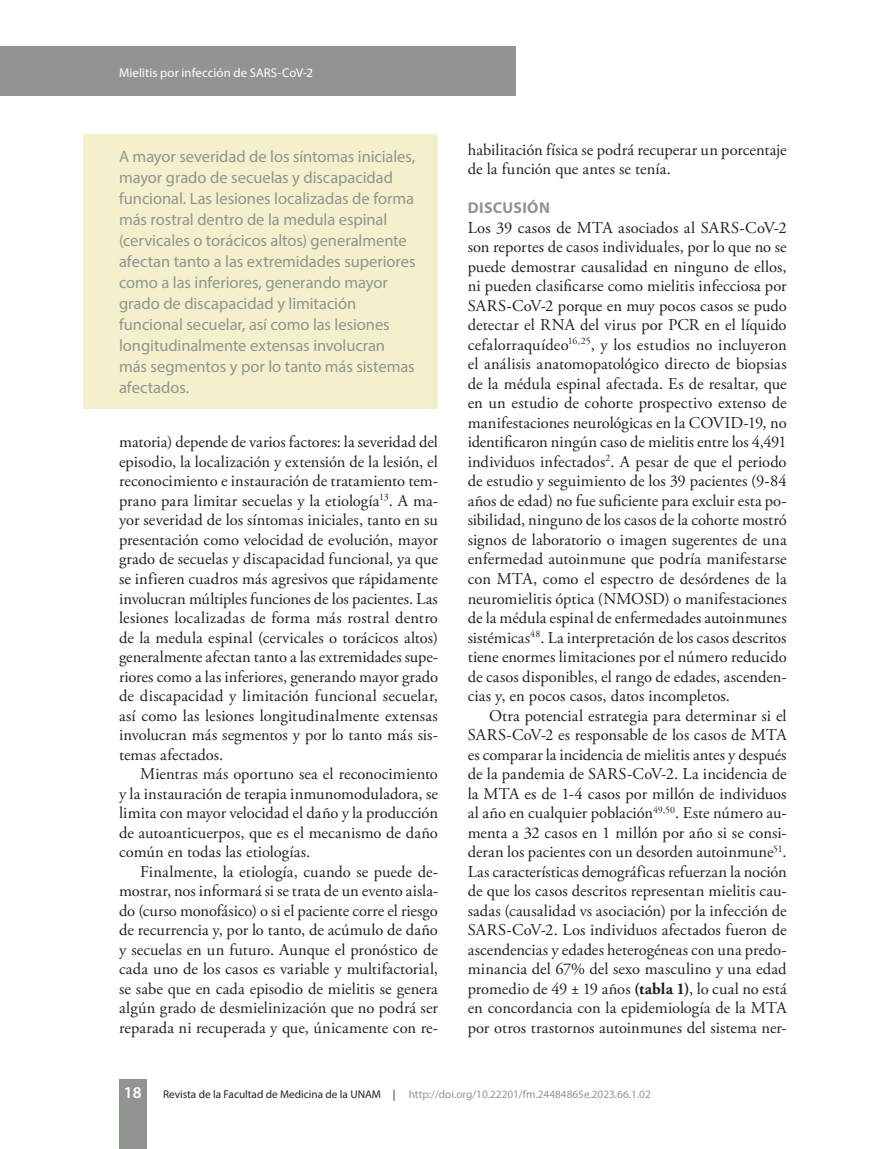
<style>
.page{position:relative;width:893px;height:1149px;background:#fff}
.page>*{position:absolute;margin:0;border:0;box-sizing:border-box;transform-origin:0 0}
.C_de_texto{font:16.5px/19.5px "Adobe Garamond Pro";letter-spacing:.005em;color:#231f20;text-align:justify}
.PP{font:16.5px/19.5px "Adobe Garamond Pro";color:#231f20;text-align:justify}
.Entr__revisión{font:16.5px/21px "Myriad Pro";letter-spacing:-.005em;color:#90968f}
.t1{font:600 16.5px "Myriad Pro";color:#fff}
.St__1_revisión{font:700 15.75px "Myriad Pro";letter-spacing:.025em;color:#90968f}
.COrnisa_izquierda{font:12.75px "Myriad Pro";letter-spacing:.005em;color:#fff}
.DOI_izquierdo{font:11.25px "Myriad Pro";color:#939598}
.t2{font:11.25px "Myriad Pro";color:#231f20}
.s1{font-weight:700}
</style>
<div class="page">
<div style="left:119px;top:1079px;width:28px;height:69px;background:#90968f"></div>
<div style="left:0;top:47px;width:516px;height:49px;background:#90968f"></div>
<div style="left:83px;top:134px;width:355px;height:274px;background:#f4f0cd"></div>
<p class="COrnisa_izquierda" style="left:119px;top:64px;width:195px">Mielitis por infección de SARS-CoV-2</p>
<p class="Entr__revisión" style="left:119px;top:145px;width:298px">A mayor severidad de los síntomas iniciales, mayor grado de secuelas y discapacidad funcional. Las lesiones localizadas de forma más rostral dentro de la medula espinal (cervicales o torácicos altos) generalmente afectan tanto a las extremidades superiores como a las inferiores, generando mayor grado de discapacidad y limitación funcional secuelar, así como las lesiones longitudinalmente extensas involucran más segmentos y por lo tanto más sistemas afectados.</p>
<p class="C_de_texto" style="left:119px;top:433px;width:320px">matoria) depende de varios factores: la severidad del episodio, la localización y extensión de la lesión, el reconocimiento e instauración de tratamiento tem&shy;prano para limitar secuelas y la etiología<sup>13</sup>. A ma&shy;yor severidad de los síntomas iniciales, tanto en su presentación como velocidad de evolución, mayor grado de secuelas y discapacidad funcional, ya que se infieren cuadros más agresivos que rápidamente involucran múltiples funciones de los pacientes. Las lesiones localizadas de forma más rostral dentro de la medula espinal (cervicales o torácicos altos) generalmente afectan tanto a las extremidades supe&shy;riores como a las inferiores, generando mayor grado de discapacidad y limitación funcional secuelar, así como las lesiones longitudinalmente extensas involucran más segmentos y por lo tanto más sis&shy;temas afectados.</p>
<p class="C_de_texto" style="left:119px;top:764px;width:320px;text-indent:21px">Mientras más oportuno sea el reconocimiento y la instauración de terapia inmunomoduladora, se limita con mayor velocidad el daño y la producción de autoanticuerpos, que es el mecanismo de daño común en todas las etiologías.</p>
<p class="C_de_texto" style="left:119px;top:862px;width:320px;text-indent:21px">Finalmente, la etiología, cuando se puede de&shy;mostrar, nos informará si se trata de un evento aisla&shy;do (curso monofásico) o si el paciente corre el riesgo de recurrencia y, por lo tanto, de acúmulo de daño y secuelas en un futuro. Aunque el pronóstico de cada uno de los casos es variable y multifactorial, se sabe que en cada episodio de mielitis se genera algún grado de desmielinización que no podrá ser reparada ni recuperada y que, únicamente con re-</p>
<p class="C_de_texto" style="left:468px;top:140px;width:320px">habilitación física se podrá recuperar un porcentaje de la función que antes se tenía.</p>
<p class="St__1_revisión" style="left:468px;top:197px;width:83px">DISCUSIÓN</p>
<p class="PP" style="left:468px;top:218px;width:321px">Los 39 casos de MTA asociados al SARS-CoV-2 son reportes de casos individuales, por lo que no se puede demostrar causalidad en ninguno de ellos, ni pueden clasificarse como mielitis infecciosa por SARS-CoV-2 porque en muy pocos casos se pudo detectar el RNA del virus por PCR en el líquido cefalorraquídeo<sup>16,25</sup>, y los estudios no incluyeron el análisis anatomopatológico directo de biopsias de la médula espinal afectada. Es de resaltar, que en un estudio de cohorte prospectivo extenso de manifestaciones neurológicas en la COVID-19, no identificaron ningún caso de mielitis entre los 4,491 individuos infectados<sup>2</sup>. A pesar de que el periodo de estudio y seguimiento de los 39 pacientes (9-84 años de edad) no fue suficiente para excluir esta po&shy;sibilidad, ninguno de los casos de la cohorte mostró signos de laboratorio o imagen sugerentes de una enfermedad autoinmune que podría manifestarse con MTA, como el espectro de desórdenes de la neuromielitis óptica (NMOSD) o manifestaciones de la médula espinal de enfermedades autoinmunes sistémicas<sup>48</sup>. La interpretación de los casos descritos tiene enormes limitaciones por el número reducido de casos disponibles, el rango de edades, ascenden&shy;cias y, en pocos casos, datos incompletos.</p>
<p class="C_de_texto" style="left:468px;top:706px;width:320px;text-indent:21px">Otra potencial estrategia para determinar si el SARS-CoV-2 es responsable de los casos de MTA es comparar la incidencia de mielitis antes y después de la pandemia de SARS-CoV-2. La incidencia de la MTA es de 1-4 casos por millón de individuos al año en cualquier población<sup>49,50</sup>. Este número au&shy;menta a 32 casos en 1 millón por año si se consi&shy;deran los pacientes con un desorden autoinmune<sup>51</sup>.<br>Las características demográficas refuerzan la noción de que los casos descritos representan mielitis cau&shy;sadas (causalidad vs asociación) por la infección de SARS-CoV-2. Los individuos afectados fueron de ascendencias y edades heterogéneas con una predo&shy;minancia del 67% del sexo masculino y una edad promedio de 49 ± 19 años <span class="s1">(tabla 1)</span>, lo cual no está en concordancia con la epidemiología de la MTA por otros trastornos autoinmunes del sistema ner-</p>
<p class="t1" style="left:124px;top:1081px;width:19px">18</p>
<p class="t2" style="left:163px;top:1086px;width:234px">Revista de la Facultad de Medicina de la UNAM |</p>
<p class="DOI_izquierdo" style="left:409px;top:1086px;width:243px">http://doi.org/10.22201/fm.24484865e.2023.66.1.02</p>
</div>
